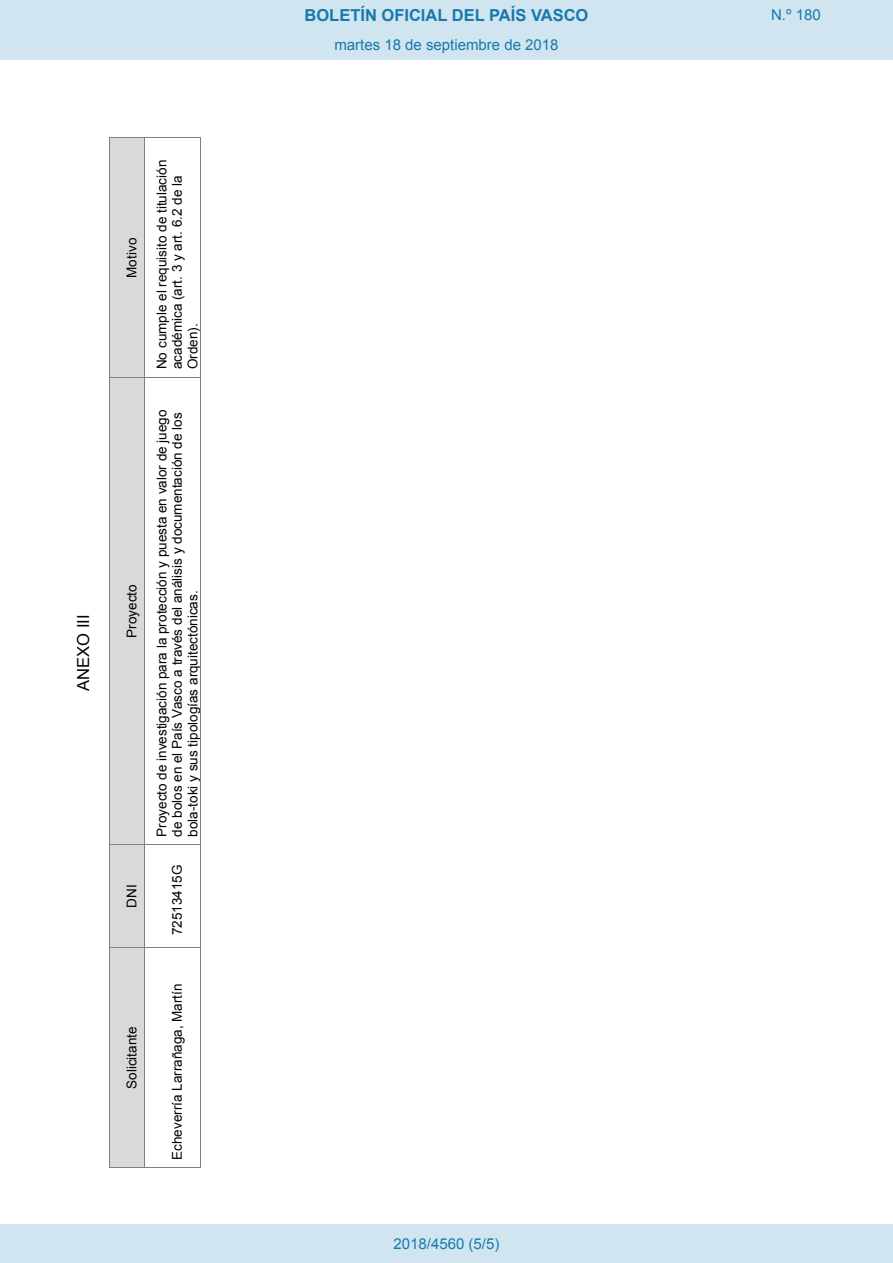
<style>
.page{position:relative;width:893px;height:1263px;background:#fff}
.page>*{position:absolute;margin:0;border:0;box-sizing:border-box;transform-origin:0 0}
.t1{font:700 16.5px "Arial";color:#1879ad}
.t2{font:16.5px "Arial";letter-spacing:-.005em;color:#000}
.Paginacion_Centro{font:15px "Arial";color:#1879ad}
.t3{font:13.5px/15.5px "Arial";letter-spacing:.005em;color:#000}
</style>
<div class="page">
<div style="left:110px;top:948px;width:34px;height:219px;background:#d9d9d9"></div>
<div style="left:110px;top:845px;width:34px;height:102px;background:#d9d9d9"></div>
<div style="left:110px;top:378px;width:34px;height:466px;background:#d9d9d9"></div>
<div style="left:110px;top:138px;width:34px;height:239px;background:#d9d9d9"></div>
<hr style="left:109px;top:948px;width:1px;height:219px;background:#808080">
<hr style="left:109px;top:845px;width:1px;height:102px;background:#808080">
<hr style="left:109px;top:378px;width:1px;height:466px;background:#808080">
<hr style="left:109px;top:138px;width:1px;height:239px;background:#808080">
<hr style="left:110px;top:1167px;width:34px;height:1px;background:#808080">
<hr style="left:110px;top:947px;width:34px;height:1px;background:#808080">
<hr style="left:110px;top:844px;width:34px;height:1px;background:#808080">
<hr style="left:110px;top:377px;width:34px;height:1px;background:#808080">
<hr style="left:110px;top:137px;width:34px;height:1px;background:#808080">
<hr style="left:144px;top:948px;width:1px;height:219px;background:#808080">
<hr style="left:144px;top:845px;width:1px;height:102px;background:#808080">
<hr style="left:144px;top:378px;width:1px;height:466px;background:#808080">
<hr style="left:144px;top:138px;width:1px;height:239px;background:#808080">
<hr style="left:145px;top:1167px;width:55px;height:1px;background:#808080">
<hr style="left:200px;top:948px;width:1px;height:219px;background:#808080">
<hr style="left:145px;top:947px;width:55px;height:1px;background:#808080">
<hr style="left:200px;top:845px;width:1px;height:102px;background:#808080">
<hr style="left:145px;top:844px;width:55px;height:1px;background:#808080">
<hr style="left:200px;top:378px;width:1px;height:466px;background:#808080">
<hr style="left:145px;top:377px;width:55px;height:1px;background:#808080">
<hr style="left:200px;top:138px;width:1px;height:239px;background:#808080">
<hr style="left:145px;top:137px;width:55px;height:1px;background:#808080">
<div style="left:0;top:0;width:893px;height:60px;background:#d0e5f0"></div>
<div style="left:0;top:1225px;width:893px;height:38px;background:#d0e5f0"></div>
<p class="t2" style="left:72px;top:691px;width:78px;rotate:-90deg">ANEXO III</p>
<p class="t3" style="left:124px;top:277px;width:41px;rotate:-90deg">Motivo</p>
<p class="t3" style="left:124px;top:638px;width:55px;rotate:-90deg">Proyecto</p>
<p class="t3" style="left:124px;top:908px;width:25px;rotate:-90deg">DNI</p>
<p class="t3" style="left:154px;top:369px;width:211px;rotate:-90deg">No cumple el requisito de titulación académica (art. 3 y art. 6.2 de la<br>Orden).</p>
<p class="t3" style="left:154px;top:837px;width:429px;rotate:-90deg">Proyecto de investigación para la protección y puesta en valor de juego de bolos en el País Vasco a través del análisis y documentación de los bola-toki y sus tipologías arquitectónicas.</p>
<p class="t3" style="left:170px;top:935px;width:72px;rotate:-90deg">72513415G</p>
<p class="t3" style="left:124px;top:1089px;width:64px;rotate:-90deg">Solicitante</p>
<p class="t3" style="left:170px;top:1160px;width:178px;rotate:-90deg">Echeverría Larrañaga, Martín</p>
<p class="t1" style="left:305px;top:4px;width:285px">BOLETÍN OFICIAL DEL PAÍS VASCO</p>
<p class="Paginacion_Centro" style="left:771px;top:5px;width:51px">N.º 180</p>
<p class="Paginacion_Centro" style="left:334px;top:35px;width:226px">martes 18 de septiembre de 2018</p>
<p class="Paginacion_Centro" style="left:393px;top:1234px;width:107px">2018/4560 (5/5)</p>
</div>
